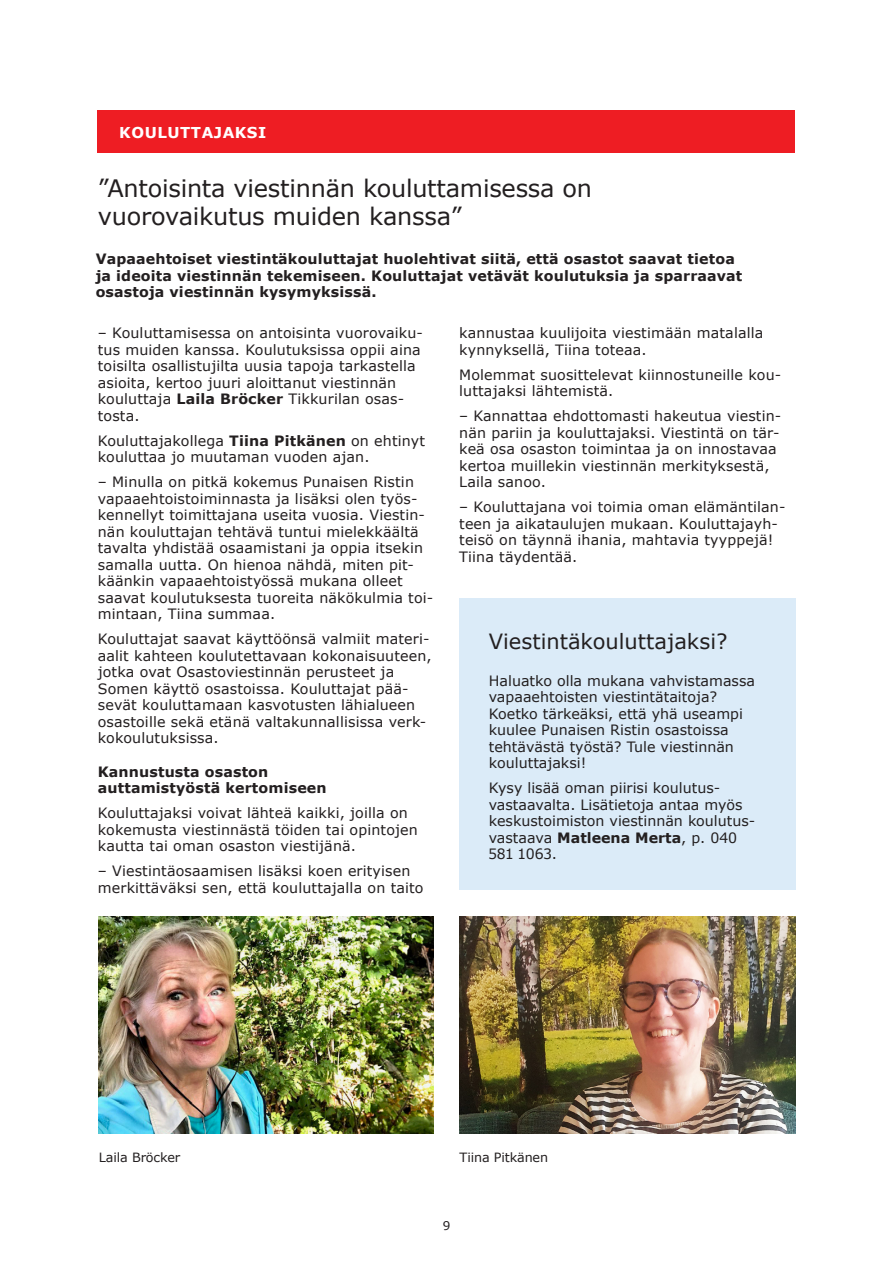
<style>
.page{position:relative;width:893px;height:1263px;background:#fff}
.page>*{position:absolute;margin:0;border:0;box-sizing:border-box;transform-origin:0 0}
.Otsikko_16_pt{font:24px/28.5px "Verdana";letter-spacing:-.01em;color:#231f20}
.Otsikko_14_pt{font:21px "Verdana";color:#231f20}
.Nauhaan_vasen{font:700 15px "Verdana";letter-spacing:.035em;color:#fff}
.Leipaäteksti_9_5___11{font:14.25px/16.5px "Verdana";letter-spacing:.01em;color:#231f20}
.Ingressi_9_5___11{font:700 14.25px/16.5px "Verdana";letter-spacing:.01em;color:#231f20}
.Väliotsikko_9_5___11{font:700 14.25px/16.5px "Verdana";letter-spacing:.01em;color:#231f20}
.Kuvateksti{font:12.75px "Verdana";letter-spacing:-.01em;color:#231f20}
.t1{font:12px "Verdana";color:#231f20}
.s1{font-weight:700}
</style>
<div class="page">
<div style="left:98px;top:111px;width:697px;height:42px;background:#ee1d23"></div>
<div style="left:460px;top:598px;width:336px;height:291px;background:#dbebf8"></div>
<img style="left:460px;top:917px;width:335px;height:216px">
<img style="left:99px;top:917px;width:335px;height:216px">
<p class="Nauhaan_vasen" style="left:119px;top:122px;width:149px">KOULUTTAJAKSI</p>
<p class="Otsikko_16_pt" style="left:98px;top:174px;width:496px">”Antoisinta viestinnän kouluttamisessa on vuorovaikutus muiden kanssa”</p>
<p class="Ingressi_9_5___11" style="left:96px;top:251px;width:648px">Vapaaehtoiset viestintäkouluttajat huolehtivat siitä, että osastot saavat tietoa ja ideoita viestinnän tekemiseen. Kouluttajat vetävät koulutuksia ja sparraavat osastoja viestinnän kysymyksissä.</p>
<p class="Leipaäteksti_9_5___11" style="left:98px;top:325px;width:327px">– Kouluttamisessa on antoisinta vuorovaiku&shy;tus muiden kanssa. Koulutuksissa oppii aina toisilta osallistujilta uusia tapoja tarkastella asioita, kertoo juuri aloittanut viestinnän kouluttaja <span class="s1">Laila Bröcker</span> Tikkurilan osas&shy;tosta.</p>
<p class="Leipaäteksti_9_5___11" style="left:98px;top:432px;width:329px">Kouluttajakollega <span class="s1">Tiina Pitkänen</span> on ehtinyt kouluttaa jo muutaman vuoden ajan.</p>
<p class="Leipaäteksti_9_5___11" style="left:98px;top:474px;width:337px">– Minulla on pitkä kokemus Punaisen Ristin vapaaehtoistoiminnasta ja lisäksi olen työs&shy;kennellyt toimittajana useita vuosia. Viestin&shy;nän kouluttajan tehtävä tuntui mielekkäältä tavalta yhdistää osaamistani ja oppia itsekin samalla uutta. On hienoa nähdä, miten pit&shy;käänkin vapaaehtoistyössä mukana olleet saavat koulutuksesta tuoreita näkökulmia toi&shy;mintaan, Tiina summaa.</p>
<p class="Leipaäteksti_9_5___11" style="left:98px;top:631px;width:335px">Kouluttajat saavat käyttöönsä valmiit materi&shy;aalit kahteen koulutettavaan kokonaisuuteen, jotka ovat Osastoviestinnän perusteet ja Somen käyttö osastoissa. Kouluttajat pää&shy;sevät kouluttamaan kasvotusten lähialueen osastoille sekä etänä valtakunnallisissa verk&shy;kokoulutuksissa.</p>
<p class="Väliotsikko_9_5___11" style="left:98px;top:763px;width:230px">Kannustusta osaston auttamistyöstä kertomiseen</p>
<p class="Leipaäteksti_9_5___11" style="left:98px;top:805px;width:322px">Kouluttajaksi voivat lähteä kaikki, joilla on kokemusta viestinnästä töiden tai opintojen kautta tai oman osaston viestijänä.</p>
<p class="Leipaäteksti_9_5___11" style="left:98px;top:863px;width:327px">– Viestintäosaamisen lisäksi koen erityisen merkittäväksi sen, että kouluttajalla on taito</p>
<p class="Leipaäteksti_9_5___11" style="left:459px;top:325px;width:306px">kannustaa kuulijoita viestimään matalalla kynnyksellä, Tiina toteaa.</p>
<p class="Leipaäteksti_9_5___11" style="left:459px;top:366px;width:323px">Molemmat suosittelevat kiinnostuneille kou&shy;luttajaksi lähtemistä.</p>
<p class="Leipaäteksti_9_5___11" style="left:459px;top:408px;width:324px">– Kannattaa ehdottomasti hakeutua viestin&shy;nän pariin ja kouluttajaksi. Viestintä on tär&shy;keä osa osaston toimintaa ja on innostavaa kertoa muillekin viestinnän merkityksestä, Laila sanoo.</p>
<p class="Leipaäteksti_9_5___11" style="left:459px;top:499px;width:328px">– Kouluttajana voi toimia oman elämäntilan&shy;teen ja aikataulujen mukaan. Kouluttajayh&shy;teisö on täynnä ihania, mahtavia tyyppejä!<br>Tiina täydentää.</p>
<p class="Otsikko_14_pt" style="left:489px;top:626px;width:240px">Viestintäkouluttajaksi?</p>
<p class="Leipaäteksti_9_5___11" style="left:489px;top:672px;width:268px">Haluatko olla mukana vahvistamassa vapaaehtoisten viestintätaitoja?<br>Koetko tärkeäksi, että yhä useampi kuulee Punaisen Ristin osastoissa tehtävästä työstä? Tule viestinnän kouluttajaksi!</p>
<p class="Leipaäteksti_9_5___11" style="left:489px;top:780px;width:268px">Kysy lisää oman piirisi koulutus&shy;vastaavalta. Lisätietoja antaa myös keskustoimiston viestinnän koulutus&shy;vastaava <span class="s1">Matleena Merta</span>, p. 040<br>581 1063.</p>
<p class="Kuvateksti" style="left:99px;top:1148px;width:83px">Laila Bröcker</p>
<p class="Kuvateksti" style="left:460px;top:1148px;width:90px">Tiina Pitkänen</p>
<p class="t1" style="left:443px;top:1218px;width:9px">9</p>
</div>
